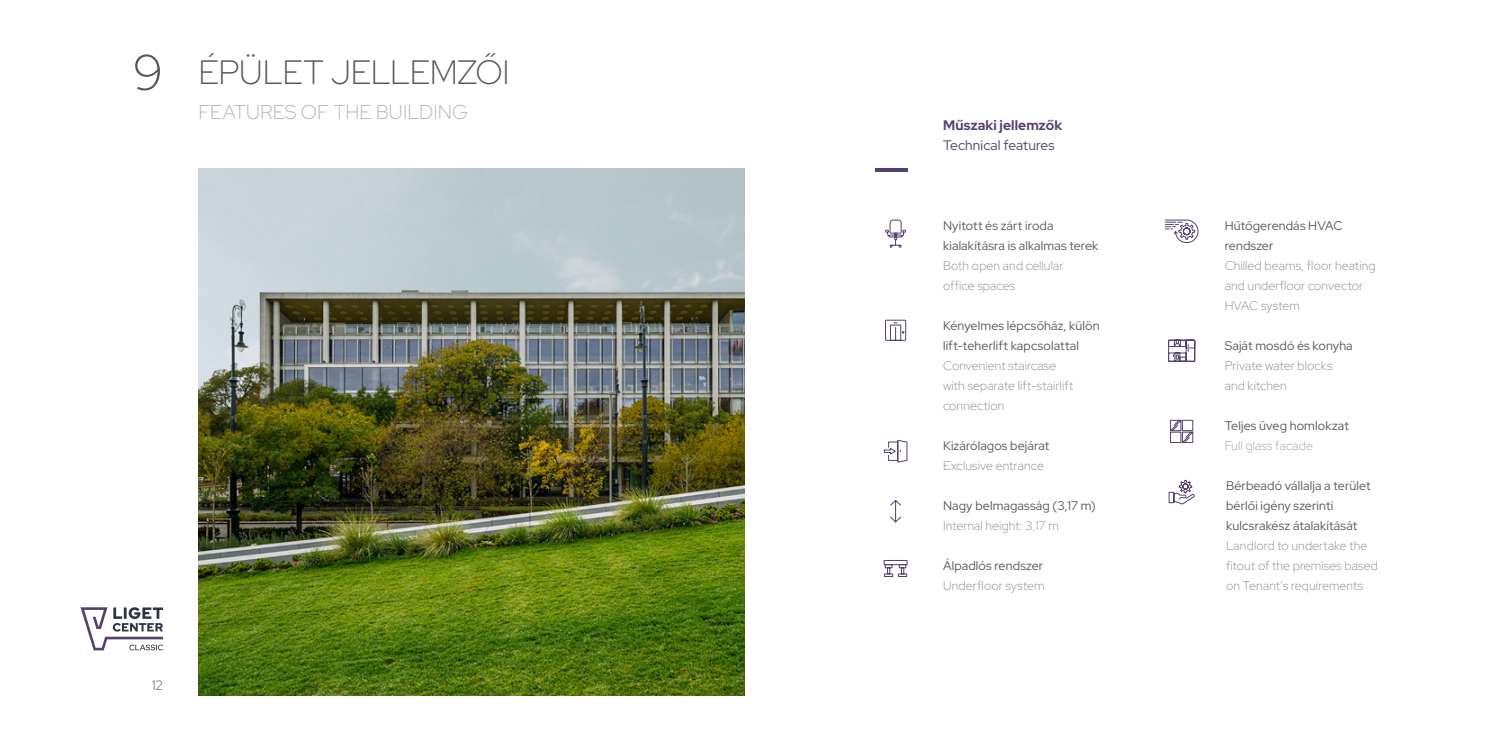
<style>
.page{position:relative;width:1489px;height:745px;background:#fff}
.page>*{position:absolute;margin:0;border:0;box-sizing:border-box;transform-origin:0 0}
.t1{font:300 33.75px "Red Hat Display";letter-spacing:-.015em;color:#575756}
.t2{font:300 20px "Red Hat Display";letter-spacing:.005em;color:#b2b2b2}
.t3{font:13.75px "Red Hat Display";letter-spacing:.005em;color:#544171}
.t4{font:800 13.75px "Red Hat Display";letter-spacing:.01em;color:#544171}
.t5{font:13.75px "Red Hat Display";color:#878787}
.t6{font:300 12.5px/20px "Red Hat Display";letter-spacing:.01em;color:#878787}
.t7{font:12.5px/20px "Red Hat Display";letter-spacing:.01em;color:#575756}
.t8{font:300 12.5px "Red Hat Display";letter-spacing:.01em;color:#9d9d9d}
.s1{font-size:50px}
</style>
<div class="page">
<hr style="left:875px;top:168px;width:32px;height:3px;background:#544171">
<img style="left:198px;top:168px;width:546px;height:526px">
<svg style="left:80px;top:607px;width:83px;height:43px"></svg>
<svg style="left:1168px;top:339px;width:27px;height:23px"></svg>
<svg style="left:883px;top:440px;width:25px;height:23px"></svg>
<svg style="left:890px;top:500px;width:11px;height:23px"></svg>
<svg style="left:883px;top:560px;width:25px;height:17px"></svg>
<svg style="left:885px;top:219px;width:21px;height:29px"></svg>
<svg style="left:885px;top:319px;width:21px;height:22px"></svg>
<svg style="left:1165px;top:219px;width:33px;height:24px"></svg>
<svg style="left:1168px;top:479px;width:26px;height:25px"></svg>
<svg style="left:1170px;top:419px;width:23px;height:24px"></svg>
<h1 class="t1" style="left:132px;top:50px;width:379px"><span class="s1">9</span> ÉPÜLET JELLEMZŐI</h1>
<h2 class="t2" style="left:198px;top:98px;width:271px">FEATURES OF THE BUILDING</h2>
<p class="t5" style="left:152px;top:676px;width:13px">12</p>
<p class="t4" style="left:943px;top:116px;width:121px">Műszaki jellemzők</p>
<p class="t3" style="left:943px;top:136px;width:113px">Technical features</p>
<p class="t7" style="left:943px;top:215px;width:157px">Nyitott és zárt iroda kialakításra is alkalmas terek</p>
<p class="t6" style="left:943px;top:255px;width:122px">Both open and cellular office spaces</p>
<p class="t7" style="left:943px;top:315px;width:158px">Kényelmes lépcsőház, külön lift-teherlift kapcsolattal</p>
<p class="t6" style="left:943px;top:355px;width:132px">Convenient staircase with separate lift-stairlift connection</p>
<p class="t7" style="left:943px;top:435px;width:108px">Kizárólagos bejárat</p>
<p class="t6" style="left:943px;top:455px;width:102px">Exclusive entrance</p>
<p class="t7" style="left:943px;top:495px;width:154px">Nagy belmagasság (3,17 m)</p>
<p class="t6" style="left:943px;top:515px;width:117px">Internal height: 3,17 m</p>
<p class="t7" style="left:943px;top:555px;width:102px">Álpadlós rendszer</p>
<p class="t6" style="left:943px;top:575px;width:103px">Underfloor system</p>
<p class="t7" style="left:1224px;top:215px;width:119px">Hűtőgerendás HVAC rendszer</p>
<p class="t6" style="left:1224px;top:255px;width:152px">Chilled beams, floor heating and underfloor convector<br>HVAC system</p>
<p class="t7" style="left:1224px;top:335px;width:129px">Saját mosdó és konyha</p>
<p class="t6" style="left:1224px;top:355px;width:109px">Private water blocks and kitchen</p>
<p class="t7" style="left:1224px;top:415px;width:126px">Teljes üveg homlokzat</p>
<p class="t8" style="left:1224px;top:437px;width:90px">Full glass facade</p>
<p class="t7" style="left:1225px;top:475px;width:146px">Bérbeadó vállalja a terület bérlői igény szerinti kulcsrakész átalakítását</p>
<p class="t6" style="left:1225px;top:535px;width:153px">Landlord to undertake the fitout of the premises based on Tenant’s requirements</p>
</div>
